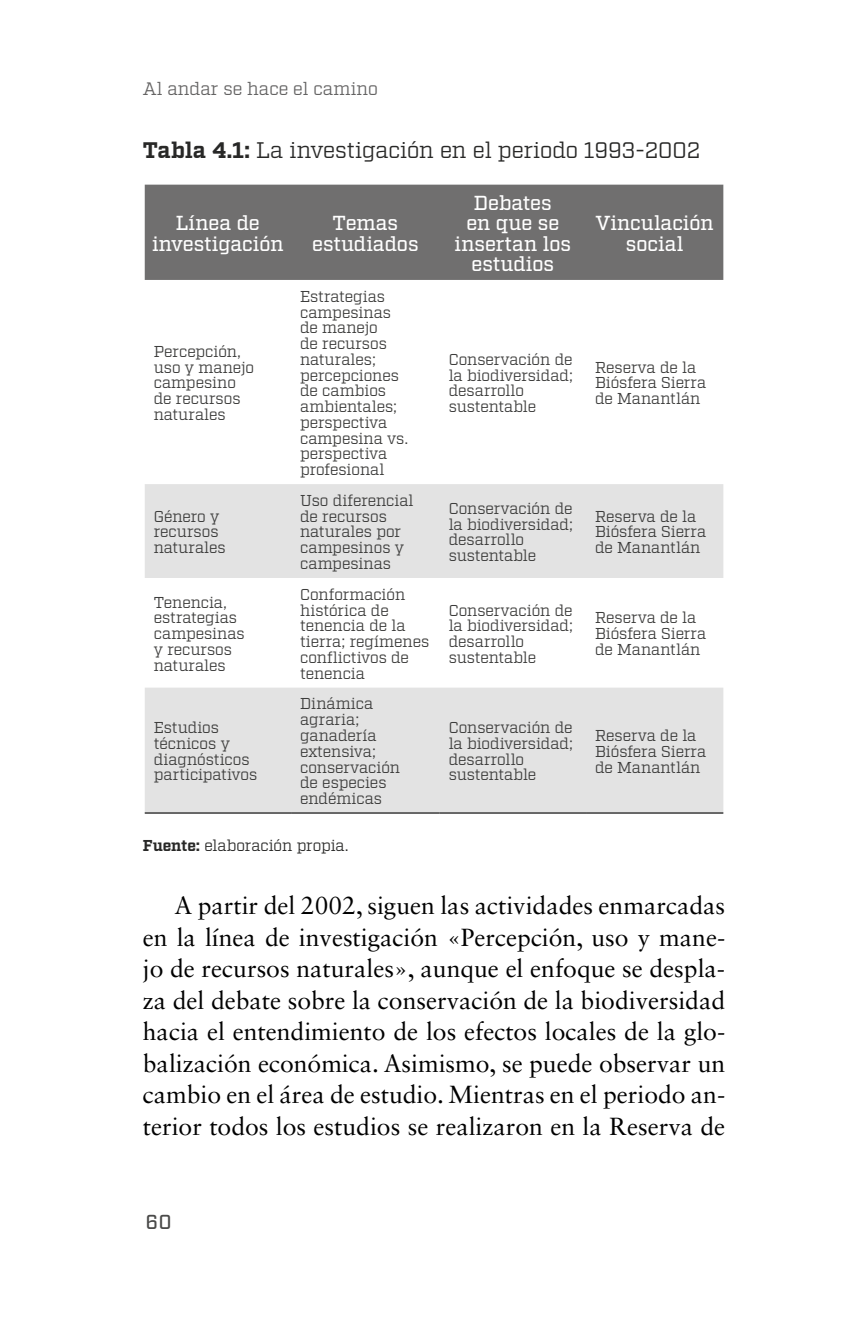
<style>
.page{position:relative;width:859px;height:1340px;background:#fff}
.page>*{position:absolute;margin:0;border:0;box-sizing:border-box;transform-origin:0 0}
.t1{font:24.75px/31.5px "Sabon LT Std";color:#000;text-align:justify}
.t2{font:22.5px "Factoria";letter-spacing:-.01em;color:#282827}
.t3{font:500 20.25px/20.2px "Factoria";letter-spacing:-.01em;color:#fff;text-align:center}
.t4{font:500 20.25px "Factoria";color:#4a4a49}
.t5{font:18px "Factoria";color:#646363}
.t6{font:15.75px/15.8px "Factoria";letter-spacing:-.01em;color:#3c3c3b}
.t7{font:15.75px "Factoria";letter-spacing:-.01em;color:#282827}
.s1{font-weight:700}
</style>
<div class="page">
<div style="left:145px;top:185px;width:578px;height:95px;background:#706f6f"></div>
<svg style="left:145px;top:484px;width:578px;height:328px;fill:#e3e3e3"></svg>
<hr style="left:145px;top:812px;width:146px;height:1px;background:#000">
<hr style="left:291px;top:812px;width:148px;height:1px;background:#000">
<hr style="left:439px;top:812px;width:147px;height:1px;background:#000">
<hr style="left:586px;top:812px;width:137px;height:1px;background:#000">
<p class="t5" style="left:143px;top:78px;width:237px">Al andar se hace el camino</p>
<p class="t2" style="left:143px;top:136px;width:559px"><span class="s1">Tabla 4.1:</span> La investigación en el periodo 1993-2002</p>
<p class="t3" style="left:152px;top:214px;width:133px">Línea de investigación</p>
<p class="t3" style="left:312px;top:214px;width:108px">Temas estudiados</p>
<p class="t6" style="left:154px;top:344px;width:102px">Percepción, uso y manejo campesino de recursos naturales</p>
<p class="t6" style="left:300px;top:289px;width:110px">Estrategias campesinas de manejo<br>de recursos naturales; percepciones de cambios ambientales; perspectiva campesina vs. perspectiva profesional</p>
<p class="t3" style="left:454px;top:194px;width:118px">Debates<br>en que se insertan los estudios</p>
<p class="t3" style="left:595px;top:214px;width:120px">Vinculación social</p>
<p class="t6" style="left:448px;top:352px;width:126px">Conservación de la biodiversidad; desarrollo sustentable</p>
<p class="t6" style="left:595px;top:360px;width:113px">Reserva de la<br>Biósfera Sierra de Manantlán</p>
<p class="t6" style="left:154px;top:508px;width:74px">Género y recursos naturales</p>
<p class="t6" style="left:300px;top:493px;width:115px">Uso diferencial de recursos naturales por campesinos y campesinas</p>
<p class="t6" style="left:448px;top:501px;width:126px">Conservación de la biodiversidad; desarrollo sustentable</p>
<p class="t6" style="left:595px;top:508px;width:113px">Reserva de la<br>Biósfera Sierra de Manantlán</p>
<p class="t6" style="left:154px;top:594px;width:92px">Tenencia, estrategias campesinas y recursos naturales</p>
<p class="t6" style="left:300px;top:587px;width:131px">Conformación histórica de tenencia de la tierra; regímenes conflictivos de tenencia</p>
<p class="t6" style="left:154px;top:720px;width:105px">Estudios técnicos y diagnósticos participativos</p>
<p class="t6" style="left:300px;top:696px;width:101px">Dinámica agraria; ganadería extensiva; conservación de especies endémicas</p>
<p class="t7" style="left:143px;top:836px;width:207px"><span class="s1">Fuente:</span> elaboración propia.</p>
<p class="t6" style="left:448px;top:602px;width:126px">Conservación de la biodiversidad; desarrollo sustentable</p>
<p class="t6" style="left:595px;top:610px;width:113px">Reserva de la<br>Biósfera Sierra de Manantlán</p>
<p class="t6" style="left:448px;top:720px;width:126px">Conservación de la biodiversidad; desarrollo sustentable</p>
<p class="t6" style="left:595px;top:728px;width:113px">Reserva de la<br>Biósfera Sierra de Manantlán</p>
<p class="t1" style="left:143px;top:889px;width:584px;text-indent:32px">A partir del 2002, siguen las actividades enmarcadas en la línea de investigación «Percepción, uso y mane&shy;jo de recursos naturales», aunque el enfoque se despla&shy;za del debate sobre la conservación de la biodiversidad hacia el entendimiento de los efectos locales de la glo&shy;balización económica. Asimismo, se puede observar un cambio en el área de estudio. Mientras en el periodo an&shy;terior todos los estudios se realizaron en la Reserva de</p>
<p class="t4" style="left:145px;top:1210px;width:28px">60</p>
</div>
